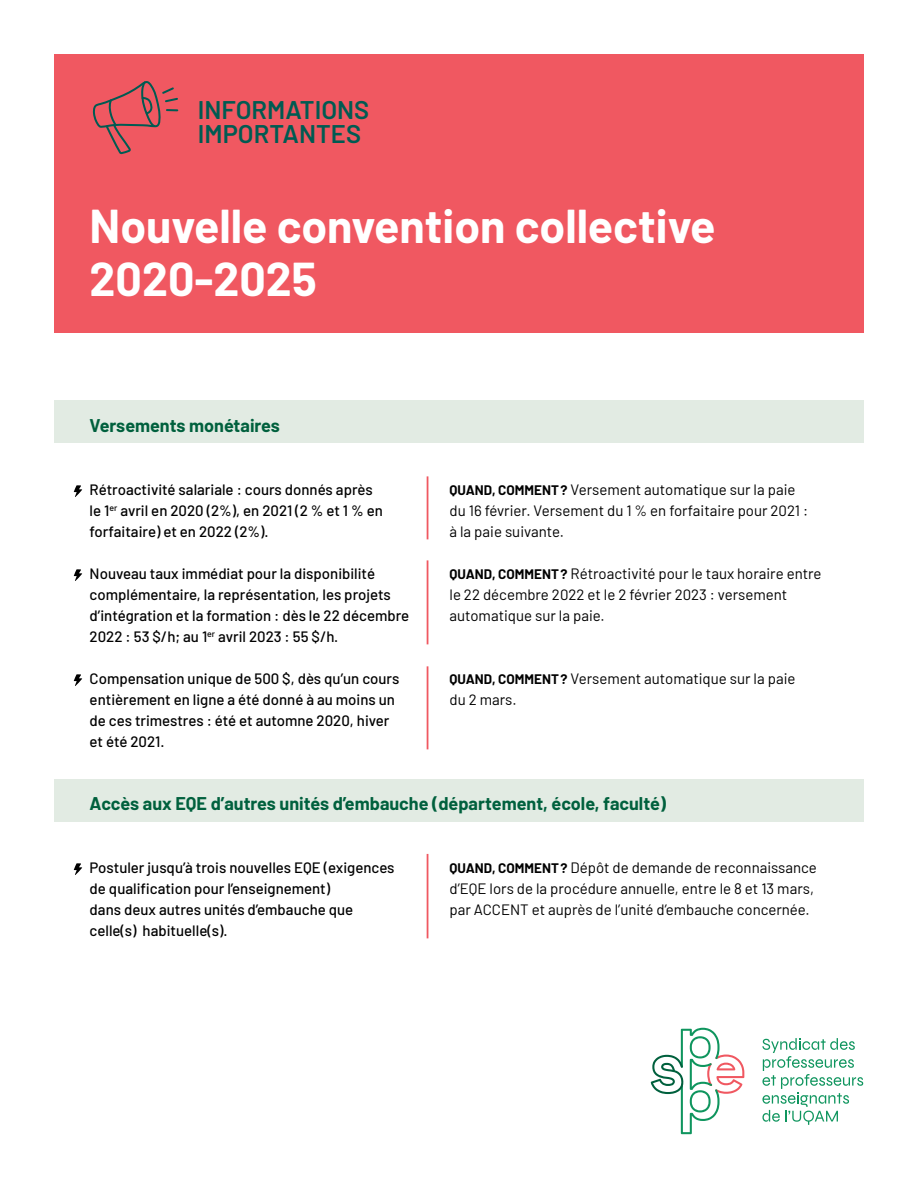
<style>
.page{position:relative;width:918px;height:1188px;background:#fff}
.page>*{position:absolute;margin:0;border:0;box-sizing:border-box;transform-origin:0 0}
.t1{font:700 46.35px/52.5px "Barlow";color:#fff}
.t2{font:600 25.5px/24px "Barlow";color:#005b52}
.t3{font:700 18px "Barlow";color:#00603d}
.t4{font:500 15px/21px "Barlow";color:#000}
.t5{font:15px/21px "Barlow";color:#000}
.s1{font-weight:700;font-size:13.5px}
</style>
<div class="page">
<div style="left:54px;top:401px;width:810px;height:42px;background:#e2ebe3"></div>
<div style="left:54px;top:779px;width:810px;height:43px;background:#e2ebe3"></div>
<svg style="left:762px;top:1038px;width:101px;height:87px"></svg>
<svg style="left:651px;top:1028px;width:93px;height:106px"></svg>
<div style="left:54px;top:54px;width:810px;height:279px;background:#f05861"></div>
<svg style="left:74px;top:485px;width:8px;height:12px"></svg>
<svg style="left:74px;top:569px;width:8px;height:12px"></svg>
<svg style="left:74px;top:674px;width:8px;height:12px"></svg>
<svg style="left:74px;top:863px;width:8px;height:12px"></svg>
<hr style="left:427px;top:476px;width:1px;height:63px;background:#f05861">
<hr style="left:427px;top:560px;width:1px;height:84px;background:#f05861">
<hr style="left:427px;top:666px;width:1px;height:83px;background:#f05861">
<hr style="left:427px;top:854px;width:1px;height:84px;background:#f05861">
<svg style="left:92px;top:81px;width:87px;height:74px"></svg>
<h2 class="t2" style="left:198px;top:95px;width:173px">INFORMATIONS<br>IMPORTANTES</h2>
<h1 class="t1" style="left:90px;top:196px;width:627px">Nouvelle convention collective<br>2020-2025</h1>
<p class="t3" style="left:90px;top:412px;width:192px">Versements monétaires</p>
<p class="t4" style="left:90px;top:478px;width:295px">Rétroactivité salariale : cours donnés après le 1<sup>er</sup> avril en 2020 (2%), en 2021 (2 % et 1 % en forfaitaire) et en 2022 (2%).</p>
<p class="t5" style="left:450px;top:478px;width:360px"><span class="s1">QUAND, COMMENT?</span> Versement automatique sur la paie du 16 février. Versement du 1 % en forfaitaire pour 2021 : à la paie suivante.</p>
<p class="t4" style="left:90px;top:562px;width:321px">Nouveau taux immédiat pour la disponibilité complémentaire, la représentation, les projets d’intégration et la formation : dès le 22 décembre 2022 : 53 $/h; au 1<sup>er</sup> avril 2023 : 55 $/h.</p>
<p class="t5" style="left:450px;top:562px;width:374px"><span class="s1">QUAND, COMMENT?</span> Rétroactivité pour le taux horaire entre le 22 décembre 2022 et le 2 février 2023 : versement automatique sur la paie.</p>
<p class="t4" style="left:90px;top:667px;width:311px">Compensation unique de 500 $, dès qu’un cours entièrement en ligne a été donné à au moins un de ces trimestres : été et automne 2020, hiver et été 2021.</p>
<p class="t5" style="left:450px;top:667px;width:347px"><span class="s1">QUAND, COMMENT?</span> Versement automatique sur la paie du 2 mars.</p>
<p class="t3" style="left:90px;top:790px;width:578px">Accès aux EQE d’autres unités d’embauche (département, école, faculté)</p>
<p class="t4" style="left:90px;top:856px;width:306px">Postuler jusqu’à trois nouvelles EQE (exigences de qualification pour l’enseignement)<br>dans deux autres unités d’embauche que celle(s) habituelle(s).</p>
<p class="t5" style="left:450px;top:856px;width:369px"><span class="s1">QUAND, COMMENT?</span> Dépôt de demande de reconnaissance d’EQE lors de la procédure annuelle, entre le 8 et 13 mars, par ACCENT et auprès de l’unité d’embauche concernée.</p>
</div>
